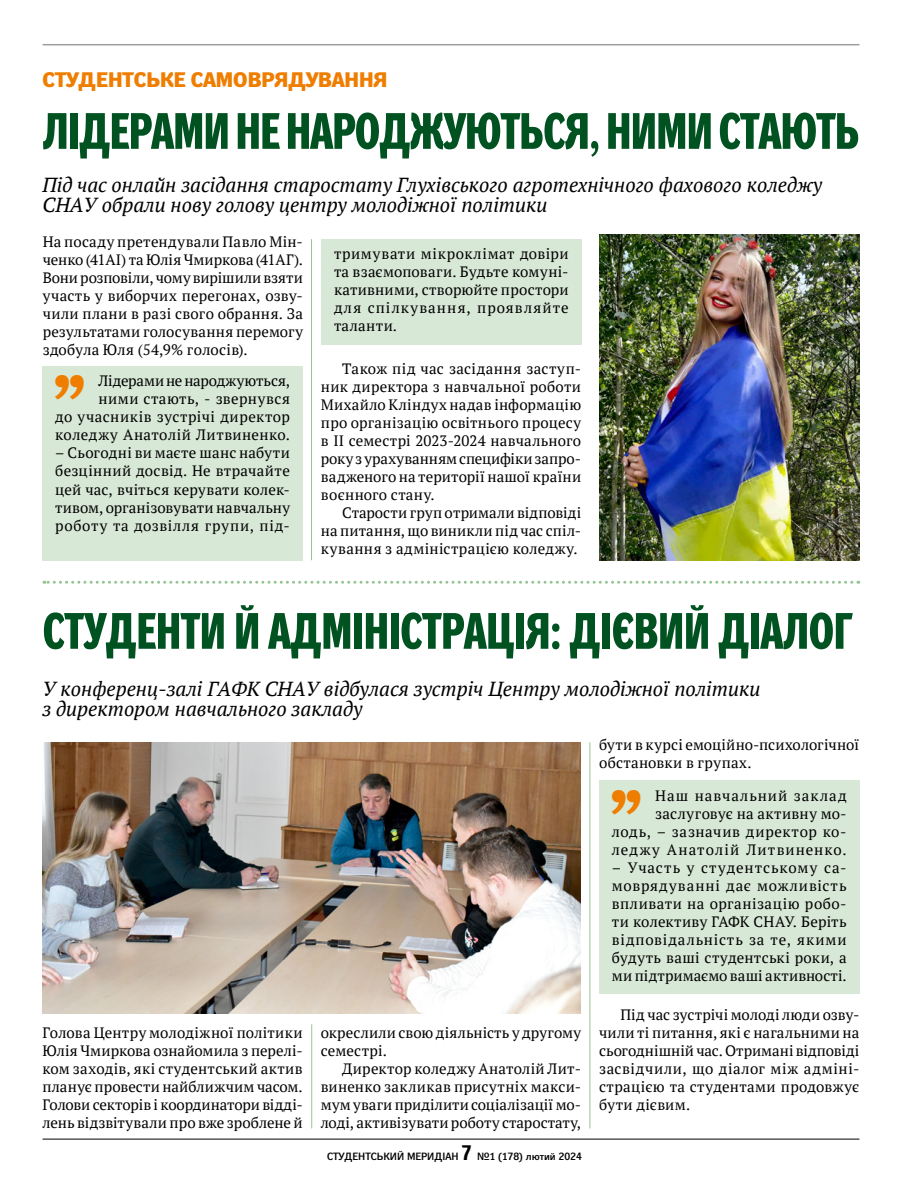
<style>
.page{position:relative;width:902px;height:1191px;background:#fff}
.page>*{position:absolute;margin:0;border:0;box-sizing:border-box;transform-origin:0 0}
.t1{font:700 51px "DG Pro 23";color:#005321}
.t2{font:900 41.25px "Amphibia";color:#ef7d00}
.t3{font:700 21px "DG Pro 43";color:#ef7d00}
.t4{font:italic 20.25px/20.2px "PT Serif Pro";color:#000}
.t5{font:15px/18px "PT Serif Pro";letter-spacing:.015em;color:#000;text-align:justify}
.t6{font:15px/18px "PT Serif Pro";letter-spacing:.055em;color:#000;text-align:right}
.t7{font:10.5px "DG Pro 43";color:#000}
.s1{font-family:"DG Pro 32";font-weight:700;font-size:21px}
</style>
<div class="page">
<hr style="left:43px;top:1138px;width:816px;height:1px;background:#000">
<hr style="left:43px;top:44px;width:816px;height:1px;background:#9d9d9c">
<div style="left:42px;top:366px;width:261px;height:194px;background:#d8e8d6"></div>
<div style="left:599px;top:780px;width:260px;height:214px;background:#d8e8d6"></div>
<hr style="left:589px;top:742px;width:1px;height:386px;background:#97c695">
<hr style="left:311px;top:1024px;width:1px;height:104px;background:#97c695">
<hr style="left:311px;top:239px;width:1px;height:321px;background:#97c695">
<svg style="left:44px;top:581px;width:807px;height:3px"></svg>
<img style="left:599px;top:235px;width:260px;height:325px">
<img style="left:43px;top:742px;width:538px;height:271px">
<div style="left:321px;top:239px;width:260px;height:105px;background:#d8e8d6"></div>
<h3 class="t3" style="left:43px;top:67px;width:346px">СТУДЕНТСЬКЕ САМОВРЯДУВАННЯ</h3>
<h1 class="t1" style="left:43px;top:103px;width:818px">ЛІДЕРАМИ НЕ НАРОДЖУЮТЬСЯ, НИМИ СТАЮТЬ</h1>
<h3 class="t4" style="left:43px;top:174px;width:781px">Під час онлайн засідання старостату Глухівського агротехнічного фахового коледжу<br>СНАУ обрали нову голову центру молодіжної політики</h3>
<p class="t5" style="left:334px;top:245px;width:236px">тримувати мікроклімат довіри та взаємоповаги. Будьте комуні&shy;кативними, створюйте простори для спілкування, проявляйте таланти.</p>
<p class="t5" style="left:43px;top:232px;width:262px">На посаду претендували Павло Мін&shy;ченко (41АІ) та Юлія Чмиркова (41АГ).<br>Вони розповіли, чому вирішили взяти участь у виборчих перегонах, озву&shy;чили плани в разі свого обрання. За результатами голосування перемогу здобула Юля (54,9% голосів).</p>
<h2 class="t2" style="left:53px;top:365px;width:34px">❞</h2>
<p class="t5" style="left:55px;top:372px;width:236px;text-align:right">Лідерами не народжуються, ними стають, - звернувся<br>до учасників зустрічі директор коледжу Анатолій Литвиненко.</p>
<p class="t5" style="left:55px;top:444px;width:236px">– Сьогодні ви маєте шанс набути безцінний досвід. Не втрачайте цей час, вчіться керувати колек&shy;тивом, організовувати навчальну роботу та дозвілля групи, під-</p>
<p class="t5" style="left:321px;top:359px;width:262px;text-indent:21px">Також під час засідання заступ&shy;ник директора з навчальної роботи Михайло Кліндух надав інформацію про організацію освітнього процесу в ІІ семестрі 2023-2024 навчального року з урахуванням специфіки запро&shy;вадженого на території нашої країни воєнного стану.</p>
<p class="t5" style="left:321px;top:503px;width:262px;text-indent:21px">Старости груп отримали відповіді на питання, що виникли під час спіл&shy;кування з адміністрацією коледжу.</p>
<h1 class="t1" style="left:43px;top:602px;width:810px">СТУДЕНТИ Й АДМІНІСТРАЦІЯ: ДІЄВИЙ ДІАЛОГ</h1>
<h3 class="t4" style="left:42px;top:678px;width:719px">У конференц-залі ГАФК СНАУ відбулася зустріч Центру молодіжної політики з директором навчального закладу</h3>
<p class="t5" style="left:599px;top:735px;width:262px">бути в курсі емоційно-психологічної обстановки в групах.</p>
<p class="t5" style="left:42px;top:1023px;width:262px">Голова Центру молодіжної політики Юлія Чмиркова ознайомила з перелі&shy;ком заходів, які студентський актив планує провести найближчим часом.<br>Голови секторів і координатори відді&shy;лень відзвітували про вже зроблене й</p>
<p class="t5" style="left:321px;top:1023px;width:262px">окреслили свою діяльність у другому семестрі.</p>
<p class="t5" style="left:321px;top:1059px;width:262px;text-indent:21px">Директор коледжу Анатолій Лит&shy;виненко закликав присутніх макси&shy;мум уваги приділити соціалізації мо&shy;лоді, активізувати роботу старостату,</p>
<p class="t7" style="left:327px;top:1150px;width:256px">СТУДЕНТСЬКИЙ МЕРИДІАН <span class="s1">7</span> №1 (178) лютий 2024</p>
<h2 class="t2" style="left:609px;top:779px;width:34px">❞</h2>
<p class="t6" style="left:612px;top:786px;width:236px">Наш навчальний заклад заслуговує на активну мо-<br>лодь, – зазначив директор ко&shy;леджу Анатолій Литвиненко.</p>
<p class="t5" style="left:612px;top:858px;width:236px">– Участь у студентському са&shy;моврядуванні дає можливість впливати на організацію робо&shy;ти колективу ГАФК СНАУ. Беріть відповідальність за те, якими будуть ваші студентські роки, а ми підтримаємо ваші активності.</p>
<p class="t5" style="left:599px;top:1005px;width:262px;text-indent:21px">Під час зустрічі молоді люди озву&shy;чили ті питання, які є нагальними на сьогоднішній час. Отримані відповіді засвідчили, що діалог між адміні&shy;страцією та студентами продовжує бути дієвим.</p>
</div>
